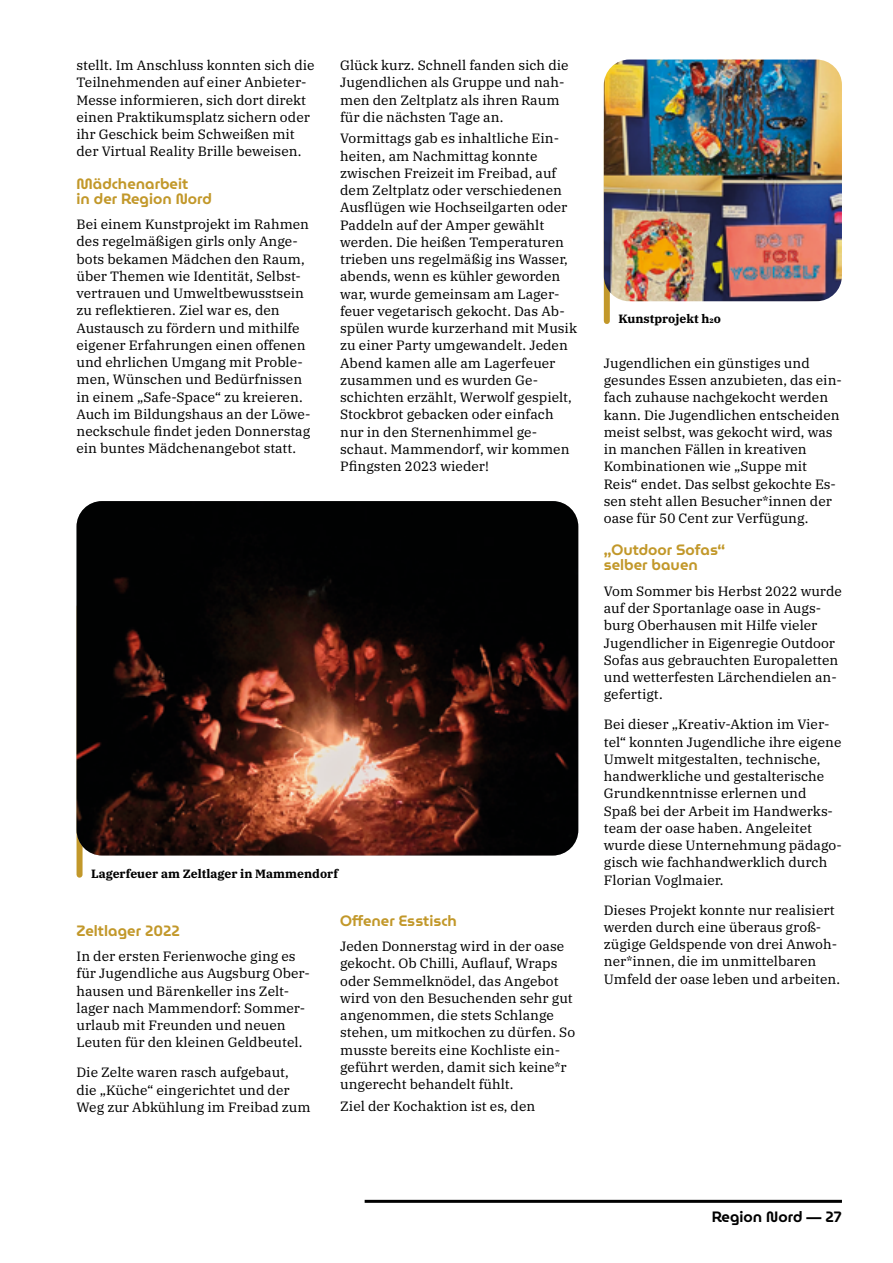
<style>
.page{position:relative;width:893px;height:1263px;background:#fff}
.page>*{position:absolute;margin:0;border:0;box-sizing:border-box;transform-origin:0 0}
.subhead1{font:600 15px/15px "Museo Moderno";color:#c2982a}
.t1{font:600 15px "Museo Moderno";color:#000}
.fliesstext_3mm{font:13.5px/17.2px "IBM Plex Serif";color:#000}
.fliesstext{font:13.5px/17.2px "IBM Plex Serif";color:#000}
.BU_neu{font:700 12px "IBM Plex Serif";color:#000}
</style>
<div class="page">
<hr style="left:365px;top:1200px;width:477px;height:3px;background:#000">
<div style="left:77px;top:607px;width:6px;height:268px;background:#c2982a"></div>
<img style="left:77px;top:501px;width:501px;height:354px">
<div style="left:604px;top:130px;width:6px;height:191px;background:#c2982a"></div>
<img style="left:604px;top:60px;width:238px;height:241px">
<p class="fliesstext_3mm" style="left:77px;top:56px;width:240px">stellt. Im Anschluss konnten sich die Teilnehmenden auf einer Anbieter-Messe informieren, sich dort direkt einen Praktikumsplatz sichern oder ihr Geschick beim Schweißen mit der Virtual Reality Brille beweisen.</p>
<p class="subhead1" style="left:77px;top:176px;width:137px">Mädchenarbeit<br>in der Region Nord</p>
<p class="fliesstext_3mm" style="left:77px;top:215px;width:235px">Bei einem Kunstprojekt im Rahmen des regelmäßigen girls only Ange&shy;bots bekamen Mädchen den Raum, über Themen wie Identität, Selbst&shy;vertrauen und Umweltbewusstsein zu reflektieren. Ziel war es, den Austausch zu fördern und mithilfe eigener Erfahrungen einen offenen und ehrlichen Umgang mit Proble&shy;men, Wünschen und Bedürfnissen in einem „Safe-Space“ zu kreieren.<br>Auch im Bildungshaus an der Löwe&shy;neckschule findet jeden Donnerstag ein buntes Mädchenangebot statt.</p>
<p class="fliesstext_3mm" style="left:340px;top:56px;width:230px">Glück kurz. Schnell fanden sich die<br>Jugendlichen als Gruppe und nah&shy;men den Zeltplatz als ihren Raum für die nächsten Tage an.</p>
<p class="fliesstext_3mm" style="left:340px;top:129px;width:238px">Vormittags gab es inhaltliche Ein&shy;heiten, am Nachmittag konnte zwischen Freizeit im Freibad, auf dem Zeltplatz oder verschiedenen<br>Ausflügen wie Hochseilgarten oder<br>Paddeln auf der Amper gewählt werden. Die heißen Temperaturen trieben uns regelmäßig ins Wasser, abends, wenn es kühler geworden war, wurde gemeinsam am Lager&shy;feuer vegetarisch gekocht. Das Ab&shy;spülen wurde kurzerhand mit Musik zu einer Party umgewandelt. Jeden<br>Abend kamen alle am Lagerfeuer zusammen und es wurden Ge&shy;schichten erzählt, Werwolf gespielt,<br>Stockbrot gebacken oder einfach nur in den Sternenhimmel ge&shy;schaut. Mammendorf, wir kommen<br>Pfingsten 2023 wieder!</p>
<p class="BU_neu" style="left:91px;top:864px;width:249px">Lagerfeuer am Zeltlager in Mammendorf</p>
<p class="subhead1" style="left:77px;top:923px;width:105px">Zeltlager 2022</p>
<p class="fliesstext_3mm" style="left:77px;top:947px;width:235px">In der ersten Ferienwoche ging es für Jugendliche aus Augsburg Ober&shy;hausen und Bärenkeller ins Zelt&shy;lager nach Mammendorf: Sommer&shy;urlaub mit Freunden und neuen Leuten für den kleinen Geldbeutel.</p>
<p class="fliesstext_3mm" style="left:77px;top:1063px;width:236px">Die Zelte waren rasch aufgebaut, die „Küche“ eingerichtet und der<br>Weg zur Abkühlung im Freibad zum</p>
<p class="subhead1" style="left:340px;top:913px;width:118px">Offener Esstisch</p>
<p class="fliesstext" style="left:340px;top:937px;width:236px">Jeden Donnerstag wird in der oase gekocht. Ob Chilli, Auflauf, Wraps oder Semmelknödel, das Angebot wird von den Besuchenden sehr gut angenommen, die stets Schlange stehen, um mitkochen zu dürfen. So musste bereits eine Kochliste ein&shy;geführt werden, damit sich keine*r ungerecht behandelt fühlt.</p>
<p class="fliesstext" style="left:340px;top:1096px;width:197px">Ziel der Kochaktion ist es, den</p>
<p class="BU_neu" style="left:618px;top:310px;width:104px">Kunstprojekt h₂o</p>
<p class="fliesstext" style="left:604px;top:353px;width:240px">Jugendlichen ein günstiges und gesundes Essen anzubieten, das ein&shy;fach zuhause nachgekocht werden kann. Die Jugendlichen entscheiden meist selbst, was gekocht wird, was in manchen Fällen in kreativen Kombinationen wie „Suppe mit Reis“ endet. Das selbst gekochte Es&shy;sen steht allen Besucher*innen der oase für 50 Cent zur Verfügung.</p>
<p class="subhead1" style="left:604px;top:543px;width:123px">„Outdoor Sofas“ selber bauen</p>
<p class="fliesstext" style="left:604px;top:581px;width:240px">Vom Sommer bis Herbst 2022 wurde auf der Sportanlage oase in Augs&shy;burg Oberhausen mit Hilfe vieler<br>Jugendlicher in Eigenregie Outdoor<br>Sofas aus gebrauchten Europaletten und wetterfesten Lärchendielen an&shy;gefertigt.</p>
<p class="fliesstext" style="left:604px;top:715px;width:240px">Bei dieser „Kreativ-Aktion im Vier&shy;tel“ konnten Jugendliche ihre eigene<br>Umwelt mitgestalten, technische, handwerkliche und gestalterische<br>Grundkenntnisse erlernen und<br>Spaß bei der Arbeit im Handwerks&shy;team der oase haben. Angeleitet wurde diese Unternehmung pädago&shy;gisch wie fachhandwerklich durch<br>Florian Voglmaier.</p>
<p class="fliesstext" style="left:604px;top:900px;width:238px">Dieses Projekt konnte nur realisiert werden durch eine überaus groß&shy;zügige Geldspende von drei Anwoh&shy;ner*innen, die im unmittelbaren Umfeld der oase leben und arbeiten.</p>
<p class="t1" style="left:712px;top:1205px;width:132px">Region Nord — 27</p>
</div>
